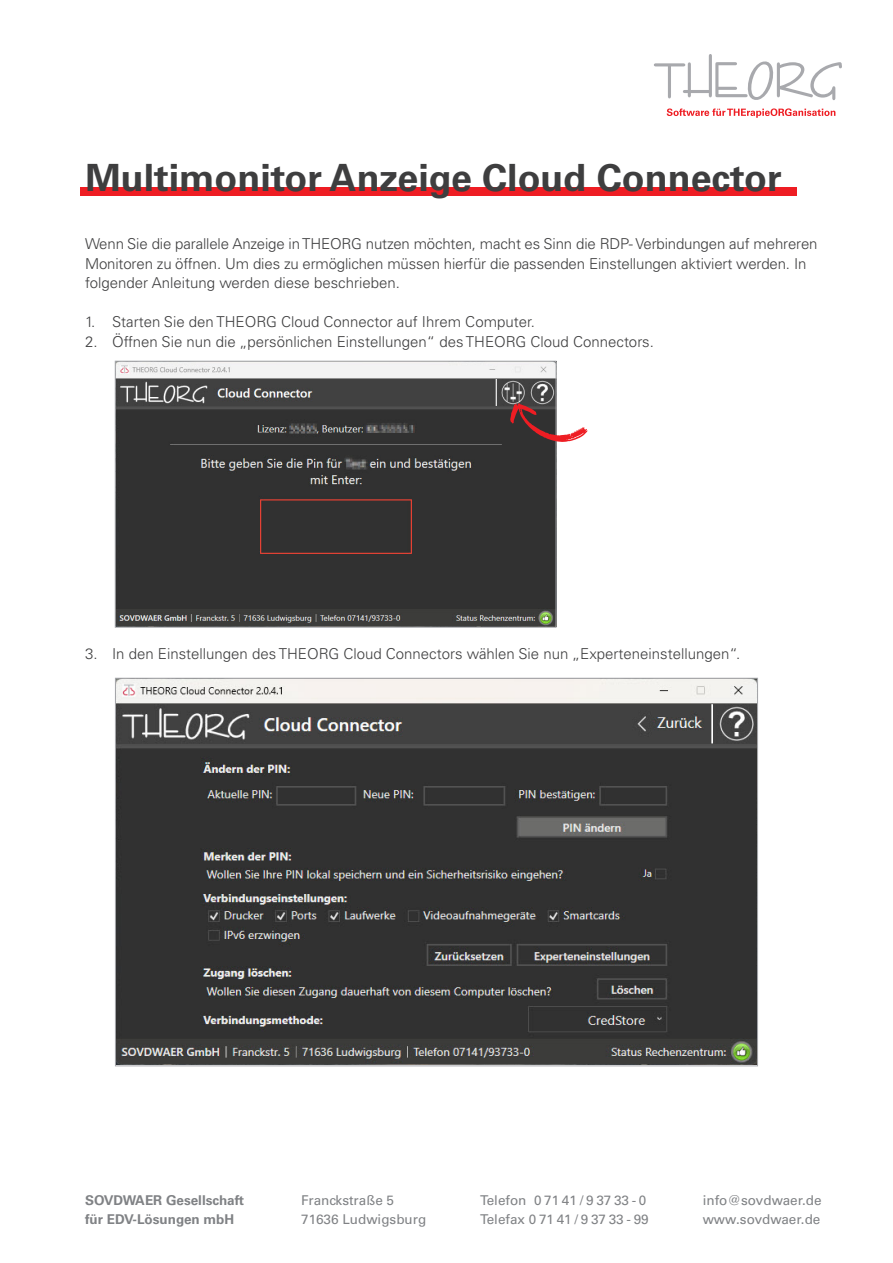
<style>
.page{position:relative;width:893px;height:1263px;background:#fff}
.page>*{position:absolute;margin:0;border:0;box-sizing:border-box;transform-origin:0 0}
.t1{font:700 37.5px "Univers LT Pro 65";color:#3e3e3f}
.t2{font:300 15px/19.5px "Univers LT Pro 45";color:#3e3e3f}
.Fließtext{font:13.5px "Univers LT Pro 55 Roman";color:#808285}
.Fließtext-2{font:700 13.5px "Univers LT Pro 65";color:#808285}
</style>
<div class="page">
<svg style="left:654px;top:54px;width:188px;height:46px"></svg>
<svg style="left:667px;top:108px;width:168px;height:10px"></svg>
<div style="left:80px;top:187px;width:717px;height:9px;background:#ee1d23"></div>
<img style="left:117px;top:363px;width:437px;height:263px">
<div style="left:115px;top:361px;width:441px;height:267px;border:1px solid #a8a9ad"></div>
<img style="left:117px;top:680px;width:639px;height:384px">
<svg style="left:510px;top:403px;width:77px;height:39px"></svg>
<p class="t1" style="left:85px;top:151px;width:698px">Multimonitor Anzeige Cloud Connector</p>
<p class="t2" style="left:85px;top:234px;width:734px">Wenn Sie die parallele Anzeige in THEORG nutzen möchten, macht es Sinn die RDP- Verbindungen auf mehreren<br>Monitoren zu öffnen. Um dies zu ermöglichen müssen hierfür die passenden Einstellungen aktiviert werden. In folgender Anleitung werden diese beschrieben.</p>
<p class="t2" style="left:85px;top:312px;width:451px">1. Starten Sie den THEORG Cloud Connector auf Ihrem Computer.</p>
<p class="t2" style="left:85px;top:331px;width:570px">2. Öffnen Sie nun die „persönlichen Einstellungen“ des THEORG Cloud Connectors.</p>
<p class="t2" style="left:85px;top:643px;width:657px">3. In den Einstellungen des THEORG Cloud Connectors wählen Sie nun „Experteneinstellungen“.</p>
<p class="Fließtext-2" style="left:85px;top:1190px;width:161px">SOVDWAER Gesellschaft</p>
<p class="Fließtext-2" style="left:85px;top:1210px;width:151px">für EDV-Lösungen mbH</p>
<p class="Fließtext" style="left:301px;top:1190px;width:94px">Franckstraße 5</p>
<p class="Fließtext" style="left:301px;top:1210px;width:127px">71636 Ludwigsburg</p>
<p class="Fließtext" style="left:480px;top:1190px;width:168px">Telefon 0 71 41 / 9 37 33 - 0</p>
<p class="Fließtext" style="left:480px;top:1210px;width:170px">Telefax 0 71 41 / 9 37 33 - 99</p>
<p class="Fließtext" style="left:703px;top:1190px;width:121px">info@sovdwaer.de</p>
<p class="Fließtext" style="left:703px;top:1210px;width:119px">www.sovdwaer.de</p>
</div>
